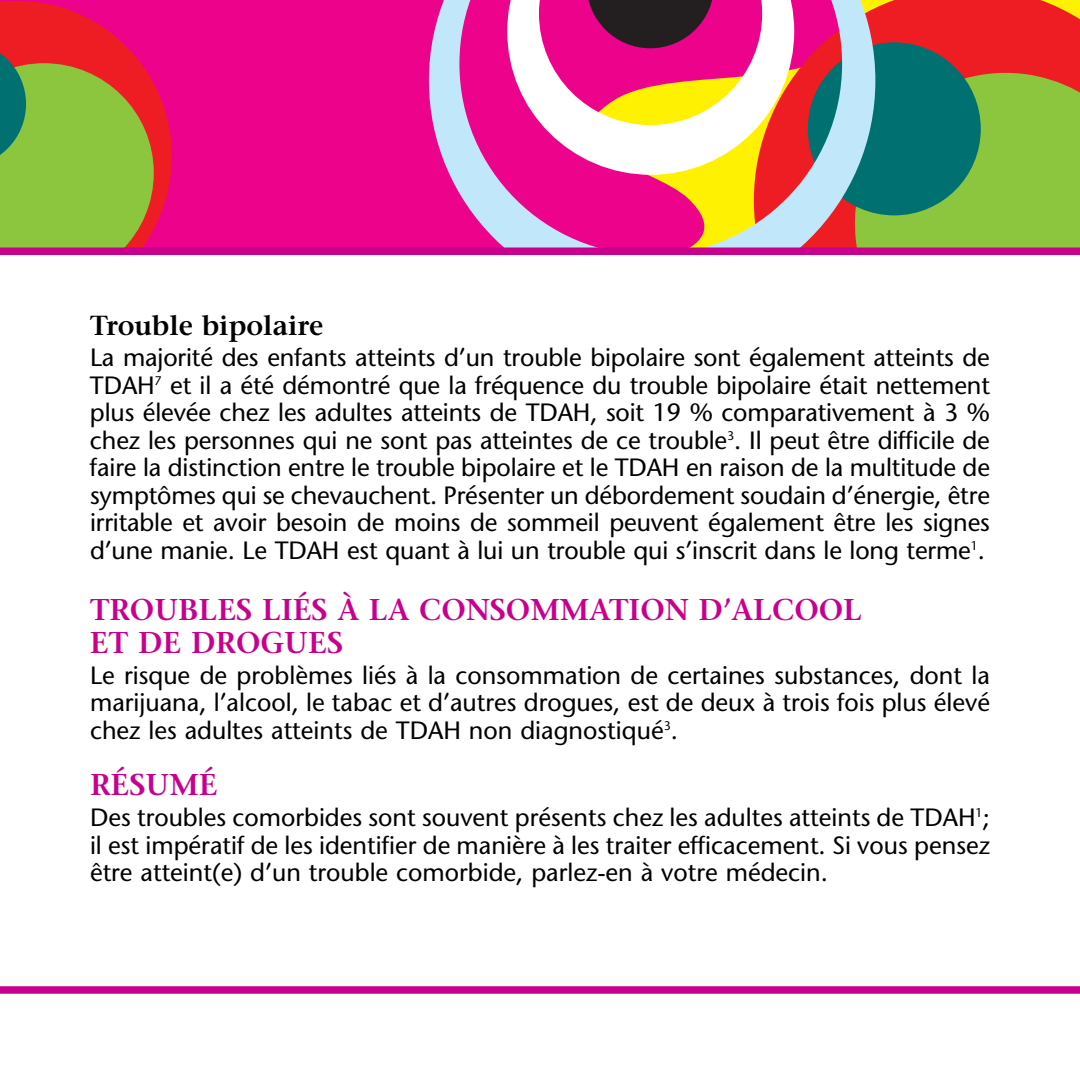
<style>
.page{position:relative;width:1080px;height:1080px;background:#fff}
.page>*{position:absolute;margin:0;border:0;box-sizing:border-box;transform-origin:0 0}
.t1{font:600 30px/32.5px "Stone Serif";color:#c7008d}
.t2{font:600 27.5px "Stone Serif";color:#000}
.t3{font:25px/27.5px "Stone Sans";color:#000;text-align:justify}
</style>
<div class="page">
<div style="left:0;top:986px;width:1080px;height:8px;background:#c7008d"></div>
<div style="left:172px;top:0;width:257px;height:248px;background:#ed028c"></div>
<svg style="left:0;top:0;width:172px;height:248px;background:#ad7844"></svg>
<div style="left:875px;top:0;width:205px;height:73px;background:#ee1d23"></div>
<div style="left:875px;top:73px;width:205px;height:175px;background:#8bc63e"></div>
<div style="left:808px;top:42px;width:173px;height:173px;background:#007070;border-radius:50%"></div>
<svg style="left:429px;top:0;width:446px;height:248px;background:#d06e9b"></svg>
<svg style="left:507px;top:0;width:287px;height:175px"></svg>
<svg style="left:587px;top:0;width:127px;height:48px;background:#5a173d"></svg>
<div style="left:0;top:248px;width:1080px;height:7px;background:#c7008d"></div>
<p class="t2" style="left:90px;top:315px;width:235px">Trouble bipolaire</p>
<p class="t3" style="left:90px;top:346px;width:902px">La majorité des enfants atteints d’un trouble bipolaire sont également atteints de TDAH<sup>7</sup> et il a été démontré que la fréquence du trouble bipolaire était nettement plus élevée chez les adultes atteints de TDAH, soit 19 % comparativement à 3 % chez les personnes qui ne sont pas atteintes de ce trouble<sup>3</sup>. Il peut être difficile de faire la distinction entre le trouble bipolaire et le TDAH en raison de la multitude de symptômes qui se chevauchent. Présenter un débordement soudain d’énergie, être irritable et avoir besoin de moins de sommeil peuvent également être les signes d’une manie. Le TDAH est quant à lui un trouble qui s’inscrit dans le long terme<sup>1</sup>.</p>
<p class="t1" style="left:90px;top:597px;width:774px">TROUBLES LIÉS À LA CONSOMMATION D’ALCOOL<br>ET DE DROGUES</p>
<p class="t3" style="left:90px;top:664px;width:902px">Le risque de problèmes liés à la consommation de certaines substances, dont la marijuana, l’alcool, le tabac et d’autres drogues, est de deux à trois fois plus élevé chez les adultes atteints de TDAH non diagnostiqué<sup>3</sup>.</p>
<p class="t1" style="left:90px;top:771px;width:129px">RÉSUMÉ</p>
<p class="t3" style="left:90px;top:806px;width:902px">Des troubles comorbides sont souvent présents chez les adultes atteints de TDAH<sup>1</sup>; il est impératif de les identifier de manière à les traiter efficacement. Si vous pensez être atteint(e) d’un trouble comorbide, parlez-en à votre médecin.</p>
</div>
